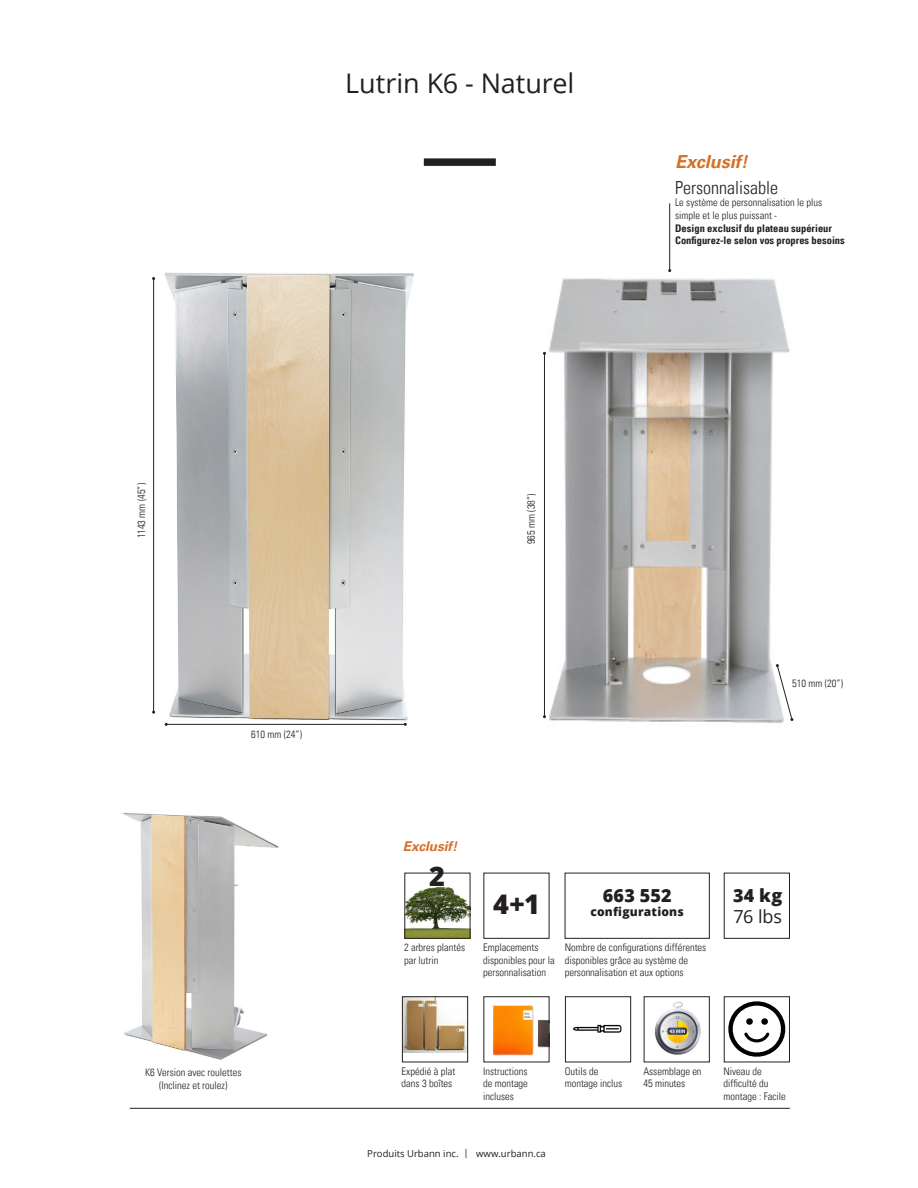
<style>
.page{position:relative;width:918px;height:1188px;background:#fff}
.page>*{position:absolute;margin:0;border:0;box-sizing:border-box;transform-origin:0 0}
.t1{font:27px "Open Sans";letter-spacing:-.005em;color:#231f20}
.t2{font:800 27px "Open Sans";color:#231f20}
.t3{font:300 condensed 18px "Univers LT";color:#231f20}
.t4{font:800 18px "Open Sans";letter-spacing:.02em;color:#231f20}
.t5{font:italic 700 18px "Univers LT";color:#d57029}
.t6{font:18px "Open Sans";color:#231f20}
.t7{font:italic 700 13.5px "Univers LT";color:#d57029}
.t8{font:800 12px "Open Sans";letter-spacing:.02em;color:#231f20}
.t9{font:300 condensed 10.5px/12.6px "Univers LT";color:#231f20}
.t10{font:700 condensed 10.5px "Univers LT";color:#231f20}
.t11{font:9.6px "Open Sans";color:#231f20}
</style>
<div class="page">
<div style="left:424px;top:158px;width:72px;height:8px;background:#231f20"></div>
<img style="left:406px;top:886px;width:62px;height:51px">
<div style="left:404px;top:873px;width:66px;height:66px;border:1px solid #231f20"></div>
<img style="left:544px;top:225px;width:250px;height:499px">
<img style="left:154px;top:272px;width:260px;height:453px">
<hr style="left:130px;top:1108px;width:660px;height:1px;background:#231f20">
<hr style="left:544px;top:353px;width:1px;height:364px;background:#231f20">
<hr style="left:153px;top:279px;width:1px;height:433px;background:#231f20">
<hr style="left:166px;top:724px;width:239px;height:1px;background:#231f20">
<svg style="left:776px;top:664px;width:17px;height:57px"></svg>
<img style="left:123px;top:812px;width:156px;height:248px">
<div style="left:565px;top:873px;width:145px;height:66px;border:1px solid #231f20"></div>
<div style="left:724px;top:873px;width:66px;height:66px;border:1px solid #231f20"></div>
<hr style="left:669px;top:203px;width:1px;height:68px;background:#231f20">
<img style="left:404px;top:998px;width:62px;height:54px">
<div style="left:402px;top:996px;width:66px;height:66px;border:1px solid #231f20"></div>
<img style="left:492px;top:1005px;width:55px;height:51px">
<div style="left:483px;top:996px;width:66px;height:66px;border:1px solid #231f20"></div>
<img style="left:573px;top:1024px;width:49px;height:9px">
<div style="left:565px;top:996px;width:66px;height:66px;border:1px solid #231f20"></div>
<img style="left:654px;top:1002px;width:47px;height:53px">
<div style="left:644px;top:996px;width:66px;height:66px;border:1px solid #231f20"></div>
<svg style="left:728px;top:1001px;width:57px;height:56px"></svg>
<div style="left:724px;top:996px;width:66px;height:66px;border:1px solid #231f20"></div>
<p class="t1" style="left:345px;top:64px;width:231px">Lutrin K6 - Naturel</p>
<p class="t5" style="left:675px;top:151px;width:74px">Exclusif!</p>
<p class="t3" style="left:675px;top:177px;width:104px">Personnalisable</p>
<p class="t9" style="left:675px;top:196px;width:148px">Le système de personnalisation le plus simple et le plus puissant -</p>
<p class="t10" style="left:675px;top:221px;width:158px">Design exclusif du plateau supérieur</p>
<p class="t10" style="left:675px;top:234px;width:171px">Configurez-le selon vos propres besoins</p>
<p class="t9" style="left:135px;top:538px;width:57px;rotate:-90deg">1143 mm (45”)</p>
<p class="t9" style="left:251px;top:728px;width:52px">610 mm (24”)</p>
<p class="t9" style="left:145px;top:1066px;width:98px">K6 Version avec roulettes</p>
<p class="t9" style="left:159px;top:1079px;width:70px">(Inclinez et roulez)</p>
<p class="t9" style="left:525px;top:544px;width:52px;rotate:-90deg">965 mm (38”)</p>
<p class="t9" style="left:792px;top:677px;width:52px">510 mm (20”)</p>
<p class="t7" style="left:403px;top:838px;width:56px">Exclusif!</p>
<p class="t2" style="left:429px;top:855px;width:17px">2</p>
<p class="t9" style="left:404px;top:941px;width:63px">2 arbres plantés par lutrin</p>
<p class="t2" style="left:493px;top:883px;width:48px">4+1</p>
<p class="t4" style="left:603px;top:882px;width:70px">663 552</p>
<p class="t8" style="left:590px;top:903px;width:95px">configurations</p>
<p class="t9" style="left:483px;top:941px;width:73px">Emplacements disponibles pour la personnalisation</p>
<p class="t9" style="left:565px;top:941px;width:143px">Nombre de configurations différentes disponibles grâce au système de personnalisation et aux options</p>
<p class="t4" style="left:733px;top:882px;width:51px">34 kg</p>
<p class="t6" style="left:733px;top:905px;width:50px">76 lbs</p>
<p class="t9" style="left:402px;top:1065px;width:55px">Expédié à plat dans 3 boîtes</p>
<p class="t9" style="left:483px;top:1065px;width:46px;text-align:justify">Instructions de montage incluses</p>
<p class="t9" style="left:565px;top:1065px;width:59px">Outils de montage inclus</p>
<p class="t9" style="left:643px;top:1065px;width:60px">Assemblage en<br>45 minutes</p>
<p class="t9" style="left:723px;top:1065px;width:64px">Niveau de difficulté du montage : Facile</p>
<p class="t11" style="left:367px;top:1147px;width:180px">Produits Urbann inc. | www.urbann.ca</p>
</div>
